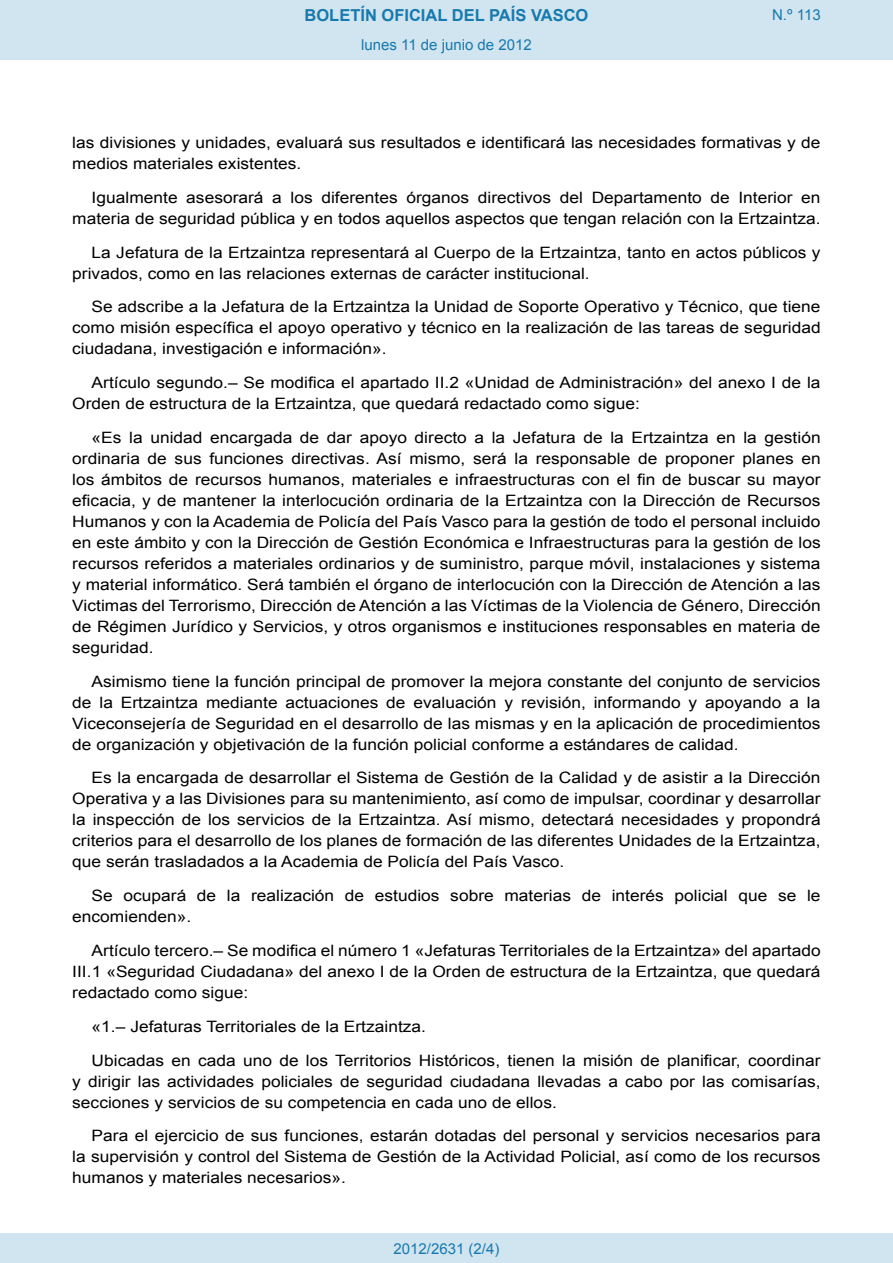
<style>
.page{position:relative;width:893px;height:1263px;background:#fff}
.page>*{position:absolute;margin:0;border:0;box-sizing:border-box;transform-origin:0 0}
.t1{font:700 16.5px "Arial";color:#1879ad}
.BOPVDetalle{font:15.6px/21px "Arial";color:#000;text-align:justify;scale:1.11 1}
.Paginacion_Centro{font:15px "Arial";color:#1879ad}
</style>
<div class="page">
<div style="left:0;top:0;width:893px;height:60px;background:#d0e5f0"></div>
<div style="left:0;top:1233px;width:893px;height:30px;background:#d0e5f0"></div>
<p class="t1" style="left:305px;top:4px;width:285px">BOLETÍN OFICIAL DEL PAÍS VASCO</p>
<p class="Paginacion_Centro" style="left:361px;top:35px;width:172px">lunes 11 de junio de 2012</p>
<p class="Paginacion_Centro" style="left:772px;top:5px;width:50px">N.º 113</p>
<p class="BOPVDetalle" style="left:72px;top:132px;width:676px">las divisiones y unidades, evaluará sus resultados e identificará las necesidades formativas y de medios materiales existentes.</p>
<p class="BOPVDetalle" style="left:72px;top:187px;width:676px;text-align:right">Igualmente asesorará a los diferentes órganos directivos del Departamento de Interior en materia de seguridad pública y en todos aquellos aspectos que tengan relación con la Ertzaintza.</p>
<p class="BOPVDetalle" style="left:72px;top:242px;width:676px;text-indent:19px">La Jefatura de la Ertzaintza representará al Cuerpo de la Ertzaintza, tanto en actos públicos y privados, como en las relaciones externas de carácter institucional.</p>
<p class="BOPVDetalle" style="left:72px;top:297px;width:676px;text-indent:19px">Se adscribe a la Jefatura de la Ertzaintza la Unidad de Soporte Operativo y Técnico, que tiene como misión específica el apoyo operativo y técnico en la realización de las tareas de seguridad ciudadana, investigación e información».</p>
<p class="BOPVDetalle" style="left:72px;top:372px;width:676px;text-indent:19px">Artículo segundo.– Se modifica el apartado II.2 «Unidad de Administración» del anexo I de la<br>Orden de estructura de la Ertzaintza, que quedará redactado como sigue:</p>
<p class="BOPVDetalle" style="left:72px;top:427px;width:676px;text-indent:19px">«Es la unidad encargada de dar apoyo directo a la Jefatura de la Ertzaintza en la gestión ordinaria de sus funciones directivas. Así mismo, será la responsable de proponer planes en los ámbitos de recursos humanos, materiales e infraestructuras con el fin de buscar su mayor eficacia, y de mantener la interlocución ordinaria de la Ertzaintza con la Dirección de Recursos Humanos y con la Academia de Policía del País Vasco para la gestión de todo el personal incluido en este ámbito y con la Dirección de Gestión Económica e Infraestructuras para la gestión de los recursos referidos a materiales ordinarios y de suministro, parque móvil, instalaciones y sistema y material informático. Será también el órgano de interlocución con la Dirección de Atención a las Victimas del Terrorismo, Dirección de Atención a las Víctimas de la Violencia de Género, Dirección de Régimen Jurídico y Servicios, y otros organismos e instituciones responsables en materia de seguridad.</p>
<p class="BOPVDetalle" style="left:72px;top:671px;width:676px;text-indent:19px">Asimismo tiene la función principal de promover la mejora constante del conjunto de servicios de la Ertzaintza mediante actuaciones de evaluación y revisión, informando y apoyando a la Viceconsejería de Seguridad en el desarrollo de las mismas y en la aplicación de procedimientos de organización y objetivación de la función policial conforme a estándares de calidad.</p>
<p class="BOPVDetalle" style="left:72px;top:768px;width:676px;text-indent:19px">Es la encargada de desarrollar el Sistema de Gestión de la Calidad y de asistir a la Dirección Operativa y a las Divisiones para su mantenimiento, así como de impulsar, coordinar y desarrollar la inspección de los servicios de la Ertzaintza. Así mismo, detectará necesidades y propondrá criterios para el desarrollo de los planes de formación de las diferentes Unidades de la Ertzaintza, que serán trasladados a la Academia de Policía del País Vasco.</p>
<p class="BOPVDetalle" style="left:72px;top:885px;width:676px;text-indent:19px">Se ocupará de la realización de estudios sobre materias de interés policial que se le encomienden».</p>
<p class="BOPVDetalle" style="left:72px;top:940px;width:676px;text-indent:19px">Artículo tercero.– Se modifica el número 1 «Jefaturas Territoriales de la Ertzaintza» del apartado III.1 «Seguridad Ciudadana» del anexo I de la Orden de estructura de la Ertzaintza, que quedará redactado como sigue:</p>
<p class="BOPVDetalle" style="left:92px;top:1016px;width:303px">«1.– Jefaturas Territoriales de la Ertzaintza.</p>
<p class="BOPVDetalle" style="left:72px;top:1050px;width:676px;text-indent:19px">Ubicadas en cada uno de los Territorios Históricos, tienen la misión de planificar, coordinar y dirigir las actividades policiales de seguridad ciudadana llevadas a cabo por las comisarías, secciones y servicios de su competencia en cada uno de ellos.</p>
<p class="BOPVDetalle" style="left:72px;top:1125px;width:676px;text-indent:19px">Para el ejercicio de sus funciones, estarán dotadas del personal y servicios necesarios para la supervisión y control del Sistema de Gestión de la Actividad Policial, así como de los recursos humanos y materiales necesarios».</p>
<p class="Paginacion_Centro" style="left:393px;top:1238px;width:107px">2012/2631 (2/4)</p>
</div>
